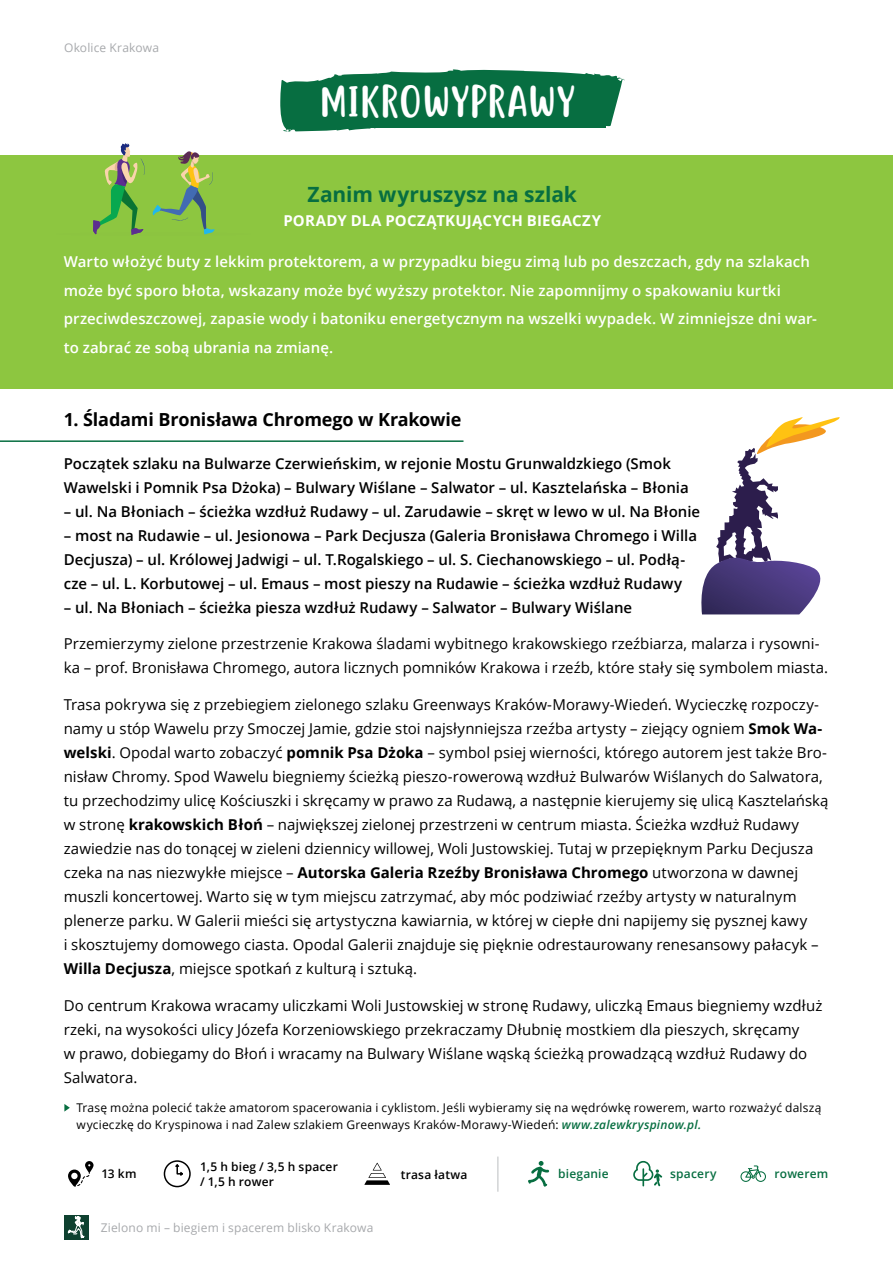
<style>
.page{position:relative;width:893px;height:1263px;background:#fff}
.page>*{position:absolute;margin:0;border:0;box-sizing:border-box;transform-origin:0 0}
.t1{font:42px "Justtellmewhat";letter-spacing:.005em;color:#fff}
.t2{font:700 21px "Open Sans";letter-spacing:.005em;color:#076e41}
.t3{font:700 18px "Open Sans";letter-spacing:-.01em;color:#000}
.t4{font:15px/24px "Open Sans";color:#000}
.t5{font:600 15px/24px "Open Sans";color:#000}
.t6{font:600 15px/28.5px "Open Sans";letter-spacing:.005em;color:#fff}
.t7{font:700 15px "Open Sans";letter-spacing:.015em;color:#fff}
.t8{font:12px/16.5px "Open Sans";letter-spacing:.015em;color:#000}
.t9{font:12px "Open Sans";letter-spacing:.015em;color:#a7a9ac}
.t10{font:600 12px/15px "Open Sans";letter-spacing:.015em;color:#000}
.t11{font:600 12px "Open Sans";letter-spacing:.015em;color:#076e41}
.s1{font-weight:700}
.s2{font-weight:600;font-style:italic;color:#076e41}
</style>
<div class="page">
<div style="left:64px;top:1215px;width:25px;height:24px;background:#0e4130"></div>
<svg style="left:68px;top:1216px;width:17px;height:22px"></svg>
<svg style="left:280px;top:69px;width:345px;height:63px"></svg>
<div style="left:288px;top:85px;width:317px;height:42px;background:#076e41"></div>
<div style="left:0;top:155px;width:893px;height:234px;background:#8dc640"></div>
<hr style="left:0;top:440px;width:463px;height:2px;background:#076e41">
<svg style="left:68px;top:1161px;width:26px;height:25px"></svg>
<div style="left:164px;top:1160px;width:27px;height:27px;border:2px solid #000;border-radius:50%"></div>
<svg style="left:175px;top:1163px;width:9px;height:13px"></svg>
<svg style="left:364px;top:1163px;width:26px;height:22px"></svg>
<hr style="left:497px;top:1156px;width:1px;height:36px;background:#bcbec0">
<svg style="left:740px;top:1165px;width:26px;height:17px"></svg>
<svg style="left:528px;top:1161px;width:21px;height:25px"></svg>
<svg style="left:633px;top:1161px;width:29px;height:25px"></svg>
<svg style="left:701px;top:417px;width:139px;height:197px"></svg>
<svg style="left:153px;top:151px;width:62px;height:83px"></svg>
<svg style="left:93px;top:143px;width:52px;height:92px"></svg>
<svg style="left:64px;top:1104px;width:6px;height:7px"></svg>
<p class="t9" style="left:64px;top:39px;width:96px">Okolice Krakowa</p>
<h1 class="t1" style="left:319px;top:77px;width:256px">MIKROWYPRAWY</h1>
<h2 class="t2" style="left:308px;top:180px;width:271px">Zanim wyruszysz na szlak</h2>
<p class="t7" style="left:283px;top:210px;width:319px">PORADY DLA POCZĄTKUJĄCYCH BIEGACZY</p>
<p class="t6" style="left:64px;top:247px;width:755px">Warto włożyć buty z lekkim protektorem, a w przypadku biegu zimą lub po deszczach, gdy na szlakach może być sporo błota, wskazany może być wyższy protektor. Nie zapomnijmy o spakowaniu kurtki przeciwdeszczowej, zapasie wody i batoniku energetycznym na wszelki wypadek. W zimniejsze dni war&shy;to zabrać ze sobą ubrania na zmianę.</p>
<p class="t3" style="left:64px;top:407px;width:399px">1. Śladami Bronisława Chromego w Krakowie</p>
<p class="t5" style="left:64px;top:451px;width:626px">Początek szlaku na Bulwarze Czerwieńskim, w rejonie Mostu Grunwaldzkiego (Smok<br>Wawelski i Pomnik Psa Dżoka) – Bulwary Wiślane – Salwator – ul. Kasztelańska – Błonia</p>
<p class="t5" style="left:64px;top:499px;width:638px">– ul. Na Błoniach – ścieżka wzdłuż Rudawy – ul. Zarudawie – skręt w lewo w ul. Na Błonie</p>
<p class="t5" style="left:64px;top:523px;width:635px">– most na Rudawie – ul. Jesionowa – Park Decjusza (Galeria Bronisława Chromego i Willa<br>Decjusza) – ul. Królowej Jadwigi – ul. T.Rogalskiego – ul. S. Ciechanowskiego – ul. Podłą&shy;cze – ul. L. Korbutowej – ul. Emaus – most pieszy na Rudawie – ścieżka wzdłuż Rudawy</p>
<p class="t5" style="left:64px;top:595px;width:570px">– ul. Na Błoniach – ścieżka piesza wzdłuż Rudawy – Salwator – Bulwary Wiślane</p>
<p class="t4" style="left:64px;top:631px;width:766px">Przemierzymy zielone przestrzenie Krakowa śladami wybitnego krakowskiego rzeźbiarza, malarza i rysowni&shy;ka – prof. Bronisława Chromego, autora licznych pomników Krakowa i rzeźb, które stały się symbolem miasta.</p>
<p class="t4" style="left:64px;top:692px;width:766px">Trasa pokrywa się z przebiegiem zielonego szlaku Greenways Kraków-Morawy-Wiedeń. Wycieczkę rozpoczy&shy;namy u stóp Wawelu przy Smoczej Jamie, gdzie stoi najsłynniejsza rzeźba artysty – ziejący ogniem <span class="s1">Smok Wa&shy;welski</span>. Opodal warto zobaczyć <span class="s1">pomnik Psa Dżoka</span> – symbol psiej wierności, którego autorem jest także Bro&shy;nisław Chromy. Spod Wawelu biegniemy ścieżką pieszo-rowerową wzdłuż Bulwarów Wiślanych do Salwatora, tu przechodzimy ulicę Kościuszki i skręcamy w prawo za Rudawą, a następnie kierujemy się ulicą Kasztelańską w stronę <span class="s1">krakowskich Błoń</span> – największej zielonej przestrzeni w centrum miasta. Ścieżka wzdłuż Rudawy zawiedzie nas do tonącej w zieleni dziennicy willowej, Woli Justowskiej. Tutaj w przepięknym Parku Decjusza czeka na nas niezwykłe miejsce – <span class="s1">Autorska Galeria Rzeźby Bronisława Chromego</span> utworzona w dawnej muszli koncertowej. Warto się w tym miejscu zatrzymać, aby móc podziwiać rzeźby artysty w naturalnym plenerze parku. W Galerii mieści się artystyczna kawiarnia, w której w ciepłe dni napijemy się pysznej kawy<br>i skosztujemy domowego ciasta. Opodal Galerii znajduje się pięknie odrestaurowany renesansowy pałacyk – <span class="s1">Willa Decjusza</span>, miejsce spotkań z kulturą i sztuką.</p>
<p class="t4" style="left:64px;top:993px;width:760px">Do centrum Krakowa wracamy uliczkami Woli Justowskiej w stronę Rudawy, uliczką Emaus biegniemy wzdłuż rzeki, na wysokości ulicy Józefa Korzeniowskiego przekraczamy Dłubnię mostkiem dla pieszych, skręcamy<br>w prawo, dobiegamy do Błoń i wracamy na Bulwary Wiślane wąską ścieżką prowadzącą wzdłuż Rudawy do Salwatora.</p>
<p class="t8" style="left:77px;top:1099px;width:746px">Trasę można polecić także amatorom spacerowania i cyklistom. Jeśli wybieramy się na wędrówkę rowerem, warto rozważyć dalszą wycieczkę do Kryspinowa i nad Zalew szlakiem Greenways Kraków-Morawy-Wiedeń: <span class="s2">www.zalewkryspinow.pl.</span></p>
<p class="t10" style="left:101px;top:1165px;width:37px">13 km</p>
<p class="t10" style="left:200px;top:1159px;width:139px">1,5 h bieg / 3,5 h spacer / 1,5 h rower</p>
<p class="t10" style="left:401px;top:1166px;width:68px">trasa łatwa</p>
<p class="t11" style="left:558px;top:1166px;width:52px">bieganie</p>
<p class="t11" style="left:670px;top:1166px;width:48px">spacery</p>
<p class="t11" style="left:774px;top:1166px;width:55px">rowerem</p>
<p class="t9" style="left:101px;top:1219px;width:274px">Zielono mi – biegiem i spacerem blisko Krakowa</p>
</div>
